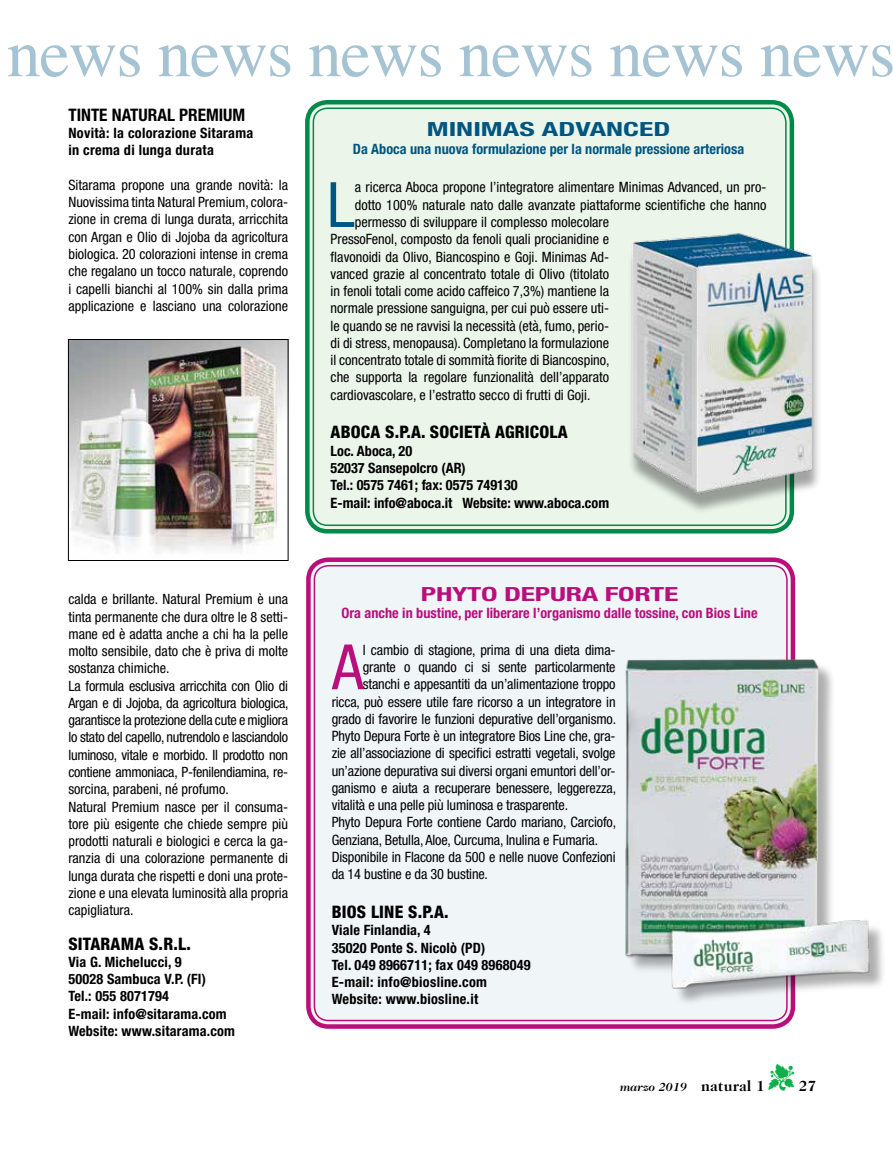
<style>
.page{position:relative;width:893px;height:1149px;background:#fff}
.page>*{position:absolute;margin:0;border:0;box-sizing:border-box;transform-origin:0 0}
.t1{font:67.5px "Times";letter-spacing:-.015em;color:#a5c3d2}
.t2{font:condensed 62.55px "Helvetica Neue LT Std";color:#b80f7d}
.t3{font:condensed 62.55px "Helvetica Neue LT Std";color:#005680}
.t4{font:700 condensed 19.5px "Helvetica Neue LT Std";letter-spacing:-.01em;color:#b80f7d;scale:1.52 1}
.t5{font:700 condensed 19.5px "Helvetica Neue LT Std";color:#005680;scale:1.52 1}
.t6{font:800 condensed 17.25px "Helvetica Neue LT Std";letter-spacing:.01em;color:#000}
.t7{font:700 condensed 17.25px "Helvetica Neue LT Std";color:#000}
.t8{font:700 15px "Caslon 224 IT Cby BT";color:#000}
.t9{font:condensed 14.25px/17.2px "Helvetica Neue LT Std";color:#000;text-align:justify}
.t10{font:700 condensed 14.25px/17.2px "Helvetica Neue LT Std";letter-spacing:.01em;color:#000}
.t11{font:700 condensed 14.25px "Helvetica Neue LT Std";color:#b80f7d}
.t12{font:700 condensed 14.25px "Helvetica Neue LT Std";color:#005680}
.t13{font:italic 700 12px "Caslon 224 IT Cby BT";color:#000}
.s1{color:#0db14b}
.s2{font-style:normal;font-size:15px}
</style>
<div class="page">
<div style="left:311px;top:562px;width:480px;height:461px;background:#f0f5f8;border-radius:18px"></div>
<div style="left:306px;top:557px;width:489px;height:471px;border:4px solid #b80f7d;border-radius:20px"></div>
<div style="left:310px;top:104px;width:480px;height:425px;background:#ebf5ea;border-radius:18px"></div>
<div style="left:305px;top:100px;width:489px;height:433px;border:4px solid #008a4a;border-radius:20px"></div>
<div style="left:313px;top:107px;width:474px;height:419px;border:2px solid #008a4a;border-radius:14px"></div>
<div style="left:628px;top:240px;width:194px;height:274px;background:#000;opacity:.36"></div>
<img style="left:628px;top:232px;width:194px;height:268px">
<div style="left:628px;top:662px;width:259px;height:344px;background:#000;opacity:.32"></div>
<img style="left:625px;top:634px;width:246px;height:373px">
<img style="left:70px;top:341px;width:216px;height:213px">
<div style="left:68px;top:339px;width:220px;height:221px;border:1px solid #000"></div>
<h1 class="t1" style="left:7px;top:-10px;width:890px">news news news news news news</h1>
<p class="t7" style="left:68px;top:104px;width:178px">TINTE NATURAL PREMIUM</p>
<p class="t10" style="left:68px;top:124px;width:186px">Novità: la colorazione Sitarama in crema di lunga durata</p>
<p class="t9" style="left:68px;top:176px;width:221px">Sitarama propone una grande novità: la Nuovissima tinta Natural Premium, colora&shy;zione in crema di lunga durata, arricchita con Argan e Olio di Jojoba da agricoltura biologica. 20 colorazioni intense in crema che regalano un tocco naturale, coprendo i capelli bianchi al 100% sin dalla prima applicazione e lasciano una colorazione</p>
<p class="t9" style="left:68px;top:590px;width:222px;text-align:left">calda e brillante. Natural Premium è una tinta permanente che dura oltre le 8 setti&shy;mane ed è adatta anche a chi ha la pelle molto sensibile, dato che è priva di molte sostanza chimiche.<br>La formula esclusiva arricchita con Olio di Argan e di Jojoba, da agricoltura biologica, garantisce la protezione della cute e migliora lo stato del capello, nutrendolo e lasciandolo luminoso, vitale e morbido. Il prodotto non contiene ammoniaca, P-fenilendiamina, re&shy;sorcina, parabeni, né profumo.<br>Natural Premium nasce per il consuma&shy;tore più esigente che chiede sempre più prodotti naturali e biologici e cerca la ga&shy;ranzia di una colorazione permanente di lunga durata che rispetti e doni una prote&shy;zione e una elevata luminosità alla propria capigliatura.</p>
<p class="t6" style="left:68px;top:932px;width:124px">SITARAMA S.R.L.</p>
<p class="t10" style="left:68px;top:952px;width:168px">Via G. Michelucci, 9<br>50028 Sambuca V.P. (FI)<br>Tel.: 055 8071794<br>E-mail: info@sitarama.com<br>Website: www.sitarama.com</p>
<h3 class="t5" style="left:427px;top:117px;width:162px">MINIMAS ADVANCED</h3>
<p class="t12" style="left:353px;top:140px;width:393px">Da Aboca una nuova formulazione per la normale pressione arteriosa</p>
<h2 class="t3" style="left:327px;top:168px;width:29px">L</h2>
<p class="t9" style="left:355px;top:179px;width:413px">a ricerca Aboca propone l’integratore alimentare Minimas Advanced, un pro-</p>
<p class="t9" style="left:355px;top:196px;width:413px">dotto 100% naturale nato dalle avanzate piattaforme scientifiche che hanno</p>
<p class="t9" style="left:355px;top:213px;width:256px">permesso di sviluppare il complesso molecolare</p>
<p class="t9" style="left:331px;top:230px;width:280px">PressoFenol, composto da fenoli quali procianidine e</p>
<p class="t9" style="left:331px;top:248px;width:280px">flavonoidi da Olivo, Biancospino e Goji. Minimas Ad-</p>
<p class="t9" style="left:331px;top:265px;width:280px">vanced grazie al concentrato totale di Olivo (titolato</p>
<p class="t9" style="left:331px;top:282px;width:280px">in fenoli totali come acido caffeico 7,3%) mantiene la</p>
<p class="t9" style="left:331px;top:299px;width:280px">normale pressione sanguigna, per cui può essere uti-</p>
<p class="t9" style="left:331px;top:317px;width:280px">le quando se ne ravvisi la necessità (età, fumo, perio-</p>
<p class="t9" style="left:331px;top:334px;width:280px">di di stress, menopausa). Completano la formulazione</p>
<p class="t9" style="left:331px;top:351px;width:281px">il concentrato totale di sommità fiorite di Biancospino,</p>
<p class="t9" style="left:331px;top:368px;width:280px">che supporta la regolare funzionalità dell’apparato</p>
<p class="t9" style="left:331px;top:386px;width:261px">cardiovascolare, e l’estratto secco di frutti di Goji.</p>
<p class="t6" style="left:331px;top:421px;width:109px">ABOCA S.P.A. SOCIET</p>
<p class="t6" style="left:480px;top:421px;width:44px">À AGRICO</p>
<p class="t6" style="left:549px;top:421px;width:20px">LA</p>
<p class="t10" style="left:331px;top:441px;width:280px">Loc. Aboca, 20<br>52037 Sansepolcro (AR)<br>Tel.: 0575 7461; fax: 0575 749130<br>E-mail: info@aboca.it Website: www.aboca.com</p>
<h3 class="t4" style="left:421px;top:582px;width:171px">PHYTO DEPURA FORTE</h3>
<p class="t11" style="left:342px;top:604px;width:417px">Ora anche in bustine, per liberare l’organismo dalle tossine, con Bios Line</p>
<h2 class="t2" style="left:332px;top:630px;width:33px">A</h2>
<p class="t9" style="left:363px;top:640px;width:254px">l cambio di stagione, prima di una dieta dima-</p>
<p class="t9" style="left:363px;top:658px;width:254px">grante o quando ci si sente particolarmente</p>
<p class="t9" style="left:363px;top:675px;width:254px">stanchi e appesantiti da un’alimentazione troppo</p>
<p class="t9" style="left:332px;top:692px;width:285px">ricca, può essere utile fare ricorso a un integratore in</p>
<p class="t9" style="left:332px;top:709px;width:286px">grado di favorire le funzioni depurative dell’organismo.</p>
<p class="t9" style="left:332px;top:727px;width:285px">Phyto Depura Forte è un integratore Bios Line che, gra-</p>
<p class="t9" style="left:332px;top:744px;width:285px">zie all’associazione di specifici estratti vegetali, svolge</p>
<p class="t9" style="left:332px;top:761px;width:285px">un’azione depurativa sui diversi organi emuntori dell’or-</p>
<p class="t9" style="left:332px;top:778px;width:286px">ganismo e aiuta a recuperare benessere, leggerezza,</p>
<p class="t9" style="left:332px;top:796px;width:238px">vitalità e una pelle più luminosa e trasparente.</p>
<p class="t9" style="left:332px;top:813px;width:286px">Phyto Depura Forte contiene Cardo mariano, Carciofo,</p>
<p class="t9" style="left:332px;top:830px;width:268px">Genziana, Betulla, Aloe, Curcuma, Inulina e Fumaria.</p>
<p class="t9" style="left:332px;top:847px;width:285px">Disponibile in Flacone da 500 e nelle nuove Confezioni</p>
<p class="t9" style="left:332px;top:865px;width:158px">da 14 bustine e da 30 bustine.</p>
<p class="t6" style="left:332px;top:900px;width:119px">BIOS LINE S.P.A.</p>
<p class="t10" style="left:332px;top:921px;width:200px">Viale Finlandia, 4<br>35020 Ponte S. Nicolò (PD)<br>Tel. 049 8966711; fax 049 8968049<br>E-mail: info@biosline.com<br>Website: www.biosline.it</p>
<p class="t8" style="left:768px;top:1076px;width:49px"><span class="s1">▼</span> 27</p>
<p class="t13" style="left:620px;top:1079px;width:146px">marzo 2019 <span class="s2">natural 1</span></p>
</div>
